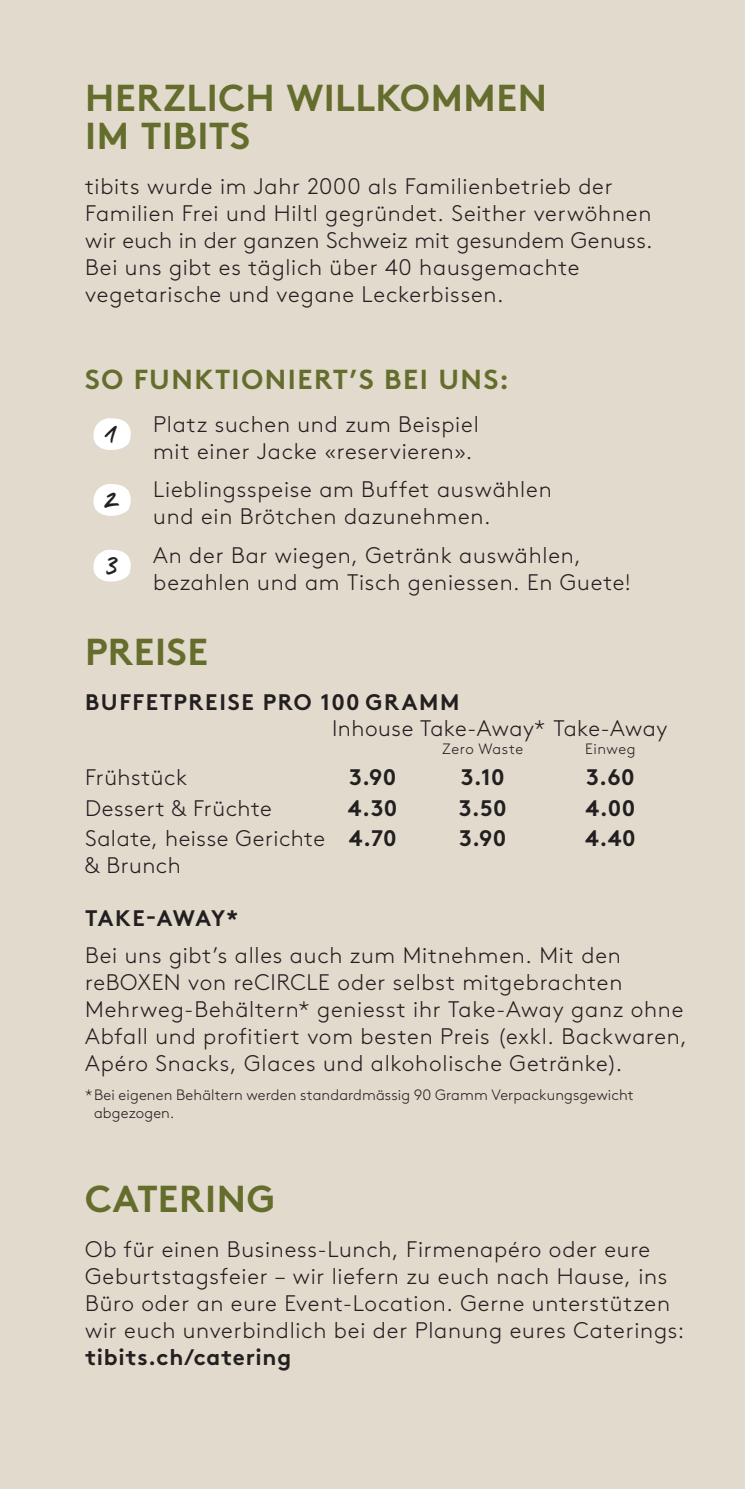
<style>
.page{position:relative;width:745px;height:1489px;background:#fff}
.page>*{position:absolute;margin:0;border:0;box-sizing:border-box;transform-origin:0 0}
.t1{font:700 37.5px/37.5px "Brown Std";letter-spacing:.015em;color:#656d2d}
.t2{font:31.5px "cindy";color:#231f20}
.t3{font:700 27.5px "Brown Std";letter-spacing:.055em;color:#656d2d}
.t4{font:300 22.5px/27px "Brown Std";letter-spacing:.035em;color:#231f20}
.t5{font:700 22.5px "Brown Std";letter-spacing:.035em;color:#231f20}
.t6{font:700 22.5px "Brown Std";letter-spacing:.07em;color:#231f20}
.t7{font:300 15px/18px "Brown Std";letter-spacing:.01em;color:#231f20}
.s1{font-family:"cindy";font-weight:400;font-size:31.5px}
</style>
<div class="page">
<div style="left:0;top:0;width:744px;height:1488px;background:#e1dacd"></div>
<svg style="left:93px;top:418px;width:38px;height:32px"></svg>
<svg style="left:93px;top:484px;width:38px;height:32px"></svg>
<svg style="left:93px;top:549px;width:38px;height:33px"></svg>
<h1 class="t1" style="left:85px;top:79px;width:463px">HERZLICH WILLKOMMEN<br>IM TIBITS</h1>
<p class="t4" style="left:85px;top:173px;width:568px">tibits wurde im Jahr 2000 als Familienbetrieb der Familien Frei und Hiltl gegründet. Seither verwöhnen wir euch in der ganzen Schweiz mit gesundem Genuss.<br>Bei uns gibt es täglich über 40 hausgemachte vegetarische und vegane Leckerbissen.</p>
<p class="t3" style="left:85px;top:362px;width:425px">SO FUNKTIONIERT’S BEI UNS:</p>
<p class="t4" style="left:153px;top:410px;width:327px">Platz suchen und zum Beispiel mit einer Jacke «reservieren».</p>
<h2 class="t2" style="left:104px;top:416px;width:14px">1</h2>
<p class="t4" style="left:104px;top:476px;width:449px;text-align:center"><span class="s1">2</span> Lieblingsspeise am Buffet auswählen und ein Brötchen dazunehmen.</p>
<h2 class="t2" style="left:106px;top:548px;width:13px">3</h2>
<p class="t4" style="left:153px;top:542px;width:478px">An der Bar wiegen, Getränk auswählen, bezahlen und am Tisch geniessen. En Guete!</p>
<h1 class="t1" style="left:85px;top:633px;width:124px">PREISE</h1>
<p class="t6" style="left:85px;top:688px;width:375px">BUFFETPREISE PRO 100 GRAMM</p>
<p class="t4" style="left:332px;top:715px;width:336px">Inhouse Take-Away* Take-Away</p>
<p class="t7" style="left:442px;top:740px;width:82px">Zero Waste</p>
<p class="t7" style="left:585px;top:740px;width:52px">Einweg</p>
<p class="t4" style="left:85px;top:764px;width:103px">Frühstück</p>
<p class="t5" style="left:349px;top:763px;width:48px">3.90</p>
<p class="t5" style="left:460px;top:763px;width:45px">3.10</p>
<p class="t5" style="left:586px;top:763px;width:50px">3.60</p>
<p class="t4" style="left:85px;top:794px;width:188px">Dessert &amp; Früchte</p>
<p class="t5" style="left:348px;top:794px;width:51px">4.30</p>
<p class="t5" style="left:458px;top:794px;width:49px">3.50</p>
<p class="t5" style="left:585px;top:794px;width:51px">4.00</p>
<p class="t4" style="left:85px;top:825px;width:241px">Salate, heisse Gerichte &amp; Brunch</p>
<p class="t5" style="left:348px;top:824px;width:49px">4.70</p>
<p class="t5" style="left:459px;top:824px;width:48px">3.90</p>
<p class="t5" style="left:585px;top:824px;width:52px">4.40</p>
<p class="t5" style="left:85px;top:903px;width:154px">TAKE-AWAY*</p>
<p class="t4" style="left:85px;top:942px;width:603px">Bei uns gibt’s alles auch zum Mitnehmen. Mit den reBOXEN von reCIRCLE oder selbst mitgebrachten Mehrweg-Behältern* geniesst ihr Take-Away ganz ohne Abfall und profitiert vom besten Preis (exkl. Backwaren, Apéro Snacks, Glaces und alkoholische Getränke).</p>
<p class="t7" style="left:94px;top:1085px;width:541px;text-indent:-9px">* Bei eigenen Behältern werden standardmässig 90 Gramm Verpackungsgewicht abgezogen.</p>
<h1 class="t1" style="left:85px;top:1179px;width:191px">CATERING</h1>
<p class="t4" style="left:85px;top:1235px;width:600px">Ob für einen Business-Lunch, Firmenapéro oder eure Geburtstagsfeier – wir liefern zu euch nach Hause, ins Büro oder an eure Event-Location. Gerne unterstützen wir euch unverbindlich bei der Planung eures Caterings:</p>
<p class="t5" style="left:85px;top:1343px;width:207px">tibits.ch/catering</p>
</div>
